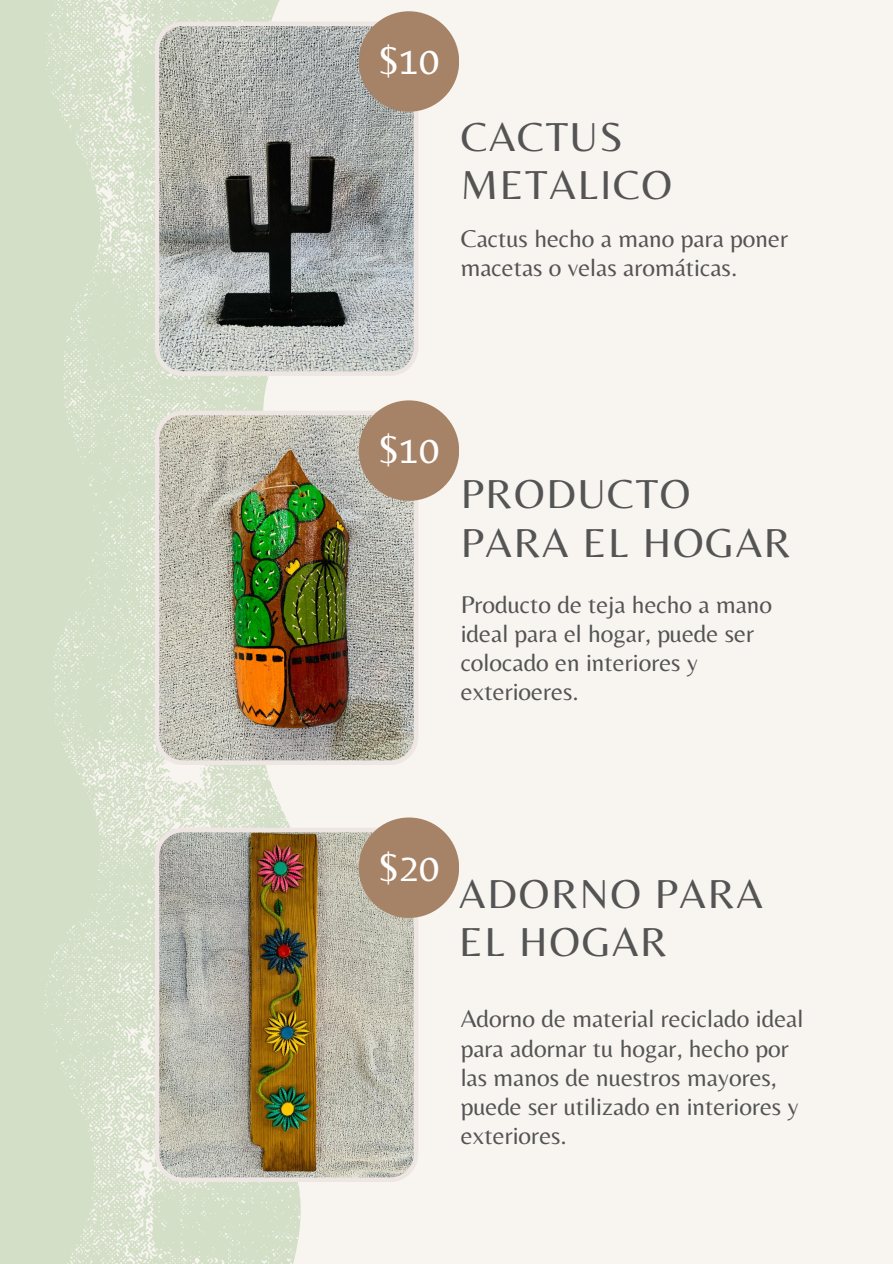
<style>
.page{position:relative;width:893px;height:1264px;background:#fff}
.page>*{position:absolute;margin:0;border:0;box-sizing:border-box;transform-origin:0 0}
.t1{font:42px/48.3px "Belleza";letter-spacing:.04em;color:#545454}
.t2{font:40.5px "Belleza";color:#fff}
.t3{font:25.2px/29.2px "Belleza";color:#545454}
</style>
<div class="page">
<div style="left:0;top:0;width:892px;height:1263px;background:#f8f5f1"></div>
<div style="left:0;top:0;width:122px;height:1263px;background:#d4dfc8"></div>
<svg style="left:44px;top:0;width:273px;height:1263px"></svg>
<svg style="left:155px;top:22px;width:263px;height:353px;background:#999b99"></svg>
<img style="left:155px;top:410px;width:263px;height:354px">
<img style="left:155px;top:827px;width:263px;height:354px">
<div style="left:359px;top:11px;width:100px;height:101px;background:#a68367;border-radius:50%"></div>
<div style="left:359px;top:400px;width:100px;height:101px;background:#a68367;border-radius:50%"></div>
<div style="left:359px;top:817px;width:100px;height:100px;background:#a68367;border-radius:50%"></div>
<h2 class="t2" style="left:378px;top:37px;width:62px">$10</h2>
<p class="t1" style="left:460px;top:112px;width:213px">CACTUS<br>METALICO</p>
<h1 class="t3" style="left:460px;top:223px;width:329px">Cactus hecho a mano para poner macetas o velas aromáticas.</h1>
<p class="t2" style="left:378px;top:426px;width:62px">$10</p>
<h1 class="t1" style="left:460px;top:469px;width:331px">PRODUCTO<br>PARA EL HOGAR</h1>
<p class="t3" style="left:460px;top:589px;width:313px">Producto de teja hecho a mano ideal para el hogar, puede ser colocado en interiores y exterioeres.</p>
<h2 class="t2" style="left:378px;top:843px;width:62px">$20</h2>
<p class="t1" style="left:459px;top:868px;width:305px">ADORNO PARA<br>EL HOGAR</p>
<h1 class="t3" style="left:460px;top:1003px;width:344px">Adorno de material reciclado ideal para adornar tu hogar, hecho por las manos de nuestros mayores, puede ser utilizado en interiores y exteriores.</h1>
</div>
